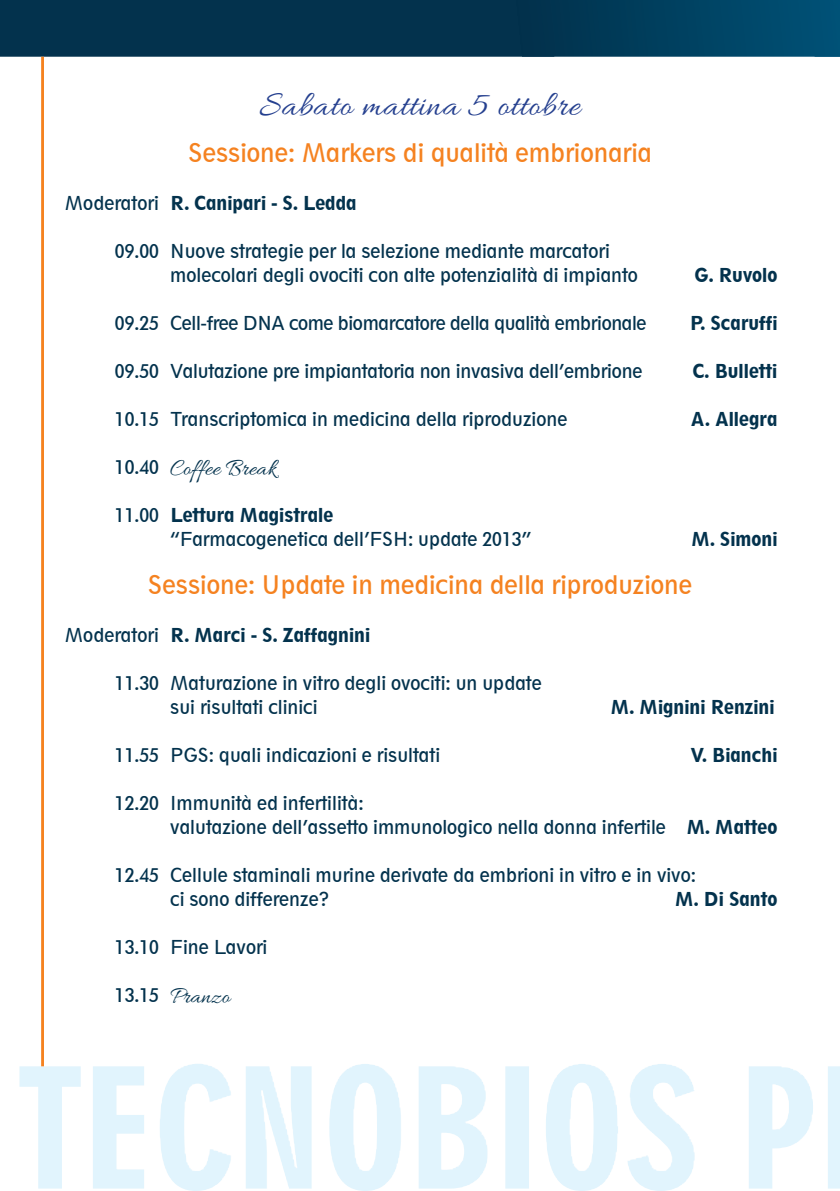
<style>
.page{position:relative;width:840px;height:1191px;background:#fff}
.page>*{position:absolute;margin:0;border:0;box-sizing:border-box;transform-origin:0 0}
.t1{font:36px "Allura";letter-spacing:.02em;color:#25408f}
.t2{font:condensed 24px "Geometric 212 BT";color:#f58220}
.t3{font:24px "Allura";color:#03324d}
.t4{font:condensed 18px/24px "Geometric 212 BT";color:#03324d}
.t5{font:800 condensed 18px "Geometric 212 BT";color:#03324d}
.t6{font:condensed 18px "Geometric 212 BT";letter-spacing:-.02em;color:#03324d}
.s1{font-weight:400}
.s2{font-family:"Geometric 212 BT";font-stretch:condensed;font-size:18px}
.s3{font-weight:800}
</style>
<div class="page">
<img style="left:160px;top:1064px;width:679px;height:127px">
<div style="left:0;top:0;width:514px;height:57px;background:#03324d"></div>
<img style="left:514px;top:0;width:325px;height:57px">
<hr style="left:41px;top:57px;width:3px;height:1009px;background:#f58220">
<h1 class="t1" style="left:259px;top:85px;width:322px">Sabato mattina 5 ottobre</h1>
<h2 class="t2" style="left:188px;top:138px;width:465px">Sessione: Markers di qualità embrionaria</h2>
<p class="t5" style="left:65px;top:192px;width:293px"><span class="s1">Moderatori</span> R. Canipari - S. Ledda</p>
<p class="t4" style="left:170px;top:239px;width:469px;text-indent:-55px">09.00 Nuove strategie per la selezione mediante marcatori molecolari degli ovociti con alte potenzialità di impianto</p>
<p class="t5" style="left:694px;top:264px;width:85px">G. Ruvolo</p>
<p class="t6" style="left:115px;top:312px;width:533px">09.25 Cell-free DNA come biomarcatore della qualità embrionale</p>
<p class="t5" style="left:689px;top:312px;width:89px">P. Scaruffi</p>
<p class="t4" style="left:115px;top:359px;width:528px">09.50 Valutazione pre impiantatoria non invasiva dell’embrione</p>
<p class="t5" style="left:692px;top:360px;width:86px">C. Bulletti</p>
<p class="t4" style="left:115px;top:407px;width:454px">10.15 Transcriptomica in medicina della riproduzione</p>
<p class="t5" style="left:690px;top:408px;width:88px">A. Allegra</p>
<h2 class="t3" style="left:115px;top:455px;width:162px"><span class="s2">10.40</span> Coffee Break</h2>
<p class="t4" style="left:170px;top:503px;width:362px;text-indent:-55px">11.00 <span class="s3">Lettura Magistrale<br></span>“Farmacogenetica dell’FSH: update 2013”</p>
<p class="t5" style="left:690px;top:528px;width:88px">M. Simoni</p>
<h2 class="t2" style="left:148px;top:570px;width:545px">Sessione: Update in medicina della riproduzione</h2>
<p class="t5" style="left:65px;top:624px;width:306px"><span class="s1">Moderatori</span> R. Marci - S. Zaffagnini</p>
<p class="t4" style="left:170px;top:671px;width:373px;text-indent:-55px">11.30 Maturazione in vitro degli ovociti: un update sui risultati clinici</p>
<p class="t5" style="left:610px;top:696px;width:165px">M. Mignini Renzini</p>
<p class="t4" style="left:115px;top:743px;width:326px">11.55 PGS: quali indicazioni e risultati</p>
<p class="t5" style="left:690px;top:744px;width:89px">V. Bianchi</p>
<p class="t4" style="left:170px;top:791px;width:608px;text-indent:-55px">12.20 Immunità ed infertilità:<br>valutazione dell’assetto immunologico nella donna infertile <span class="s3">M. Matteo</span></p>
<p class="t4" style="left:170px;top:863px;width:527px;text-indent:-55px">12.45 Cellule staminali murine derivate da embrioni in vitro e in vivo: ci sono differenze?</p>
<p class="t5" style="left:674px;top:888px;width:104px">M. Di Santo</p>
<p class="t4" style="left:115px;top:935px;width:154px">13.10 Fine Lavori</p>
<h2 class="t3" style="left:115px;top:983px;width:117px"><span class="s2">13.15</span> Pranzo</h2>
</div>
